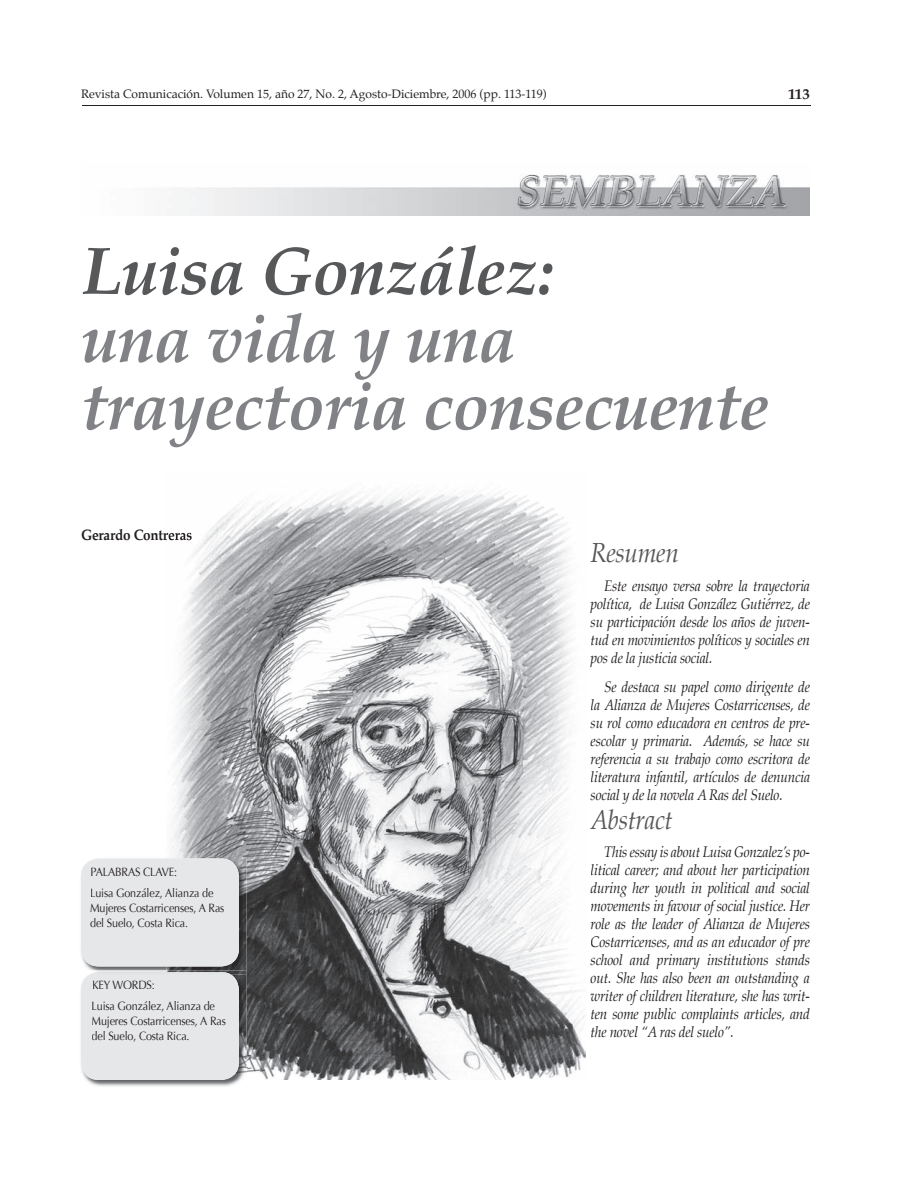
<style>
.page{position:relative;width:918px;height:1188px;background:#fff}
.page>*{position:absolute;margin:0;border:0;box-sizing:border-box;transform-origin:0 0}
.t1{font:italic 700 67.5px/67.5px "Palatino";letter-spacing:-.015em;color:#808285}
.t2{font:italic 700 67.5px "Palatino";letter-spacing:-.015em;color:#57585a}
.t3{font:italic 27px "Palatino";letter-spacing:-.015em;color:#57585a;scale:.9 1}
.t4{font:italic 15px/18px "Palatino";letter-spacing:-.015em;color:#231f20;text-align:justify;scale:.9 1}
.t5{font:700 15px "Palatino";letter-spacing:-.015em;color:#231f20;scale:.9 1}
.t6{font:700 15px "Palatino";letter-spacing:-.015em;color:#231f20}
.t7{font:12px/15px "Optima";letter-spacing:-.015em;color:#231f20;scale:.9 1}
.t8{font:12px "Palatino";color:#231f20}
</style>
<div class="page">
<hr style="left:82px;top:105px;width:729px;height:1px;background:#231f20">
<img style="left:170px;top:491px;width:416px;height:589px">
<img style="left:166px;top:529px;width:26px;height:11px">
<img style="left:173px;top:174px;width:637px;height:42px">
<img style="left:518px;top:176px;width:259px;height:30px">
<img style="left:81px;top:977px;width:159px;height:109px">
<img style="left:166px;top:857px;width:81px;height:223px">
<div style="left:81px;top:972px;width:158px;height:108px;background:#e6e7e9;border-radius:18px"></div>
<img style="left:81px;top:866px;width:85px;height:106px">
<img style="left:166px;top:970px;width:81px;height:4px">
<img style="left:91px;top:972px;width:140px;height:2px">
<div style="left:81px;top:858px;width:158px;height:108px;background:#e6e7e9;border-radius:18px"></div>
<p class="t8" style="left:81px;top:86px;width:467px">Revista Comunicación. Volumen 15, año 27, No. 2, Agosto-Diciembre, 2006 (pp. 113-119)</p>
<p class="t6" style="left:788px;top:85px;width:23px">113</p>
<h1 class="t2" style="left:81px;top:230px;width:475px">Luisa González:</h1>
<h1 class="t1" style="left:81px;top:312px;width:690px">una vida y una trayectoria consecuente</h1>
<p class="t5" style="left:81px;top:526px;width:125px">Gerardo Contreras</p>
<p class="t7" style="left:91px;top:865px;width:98px">PALABRAS CLAVE:</p>
<p class="t7" style="left:90px;top:885px;width:151px">Luisa González, Alianza de<br>Mujeres Costarricenses, A Ras del Suelo, Costa Rica.</p>
<p class="t7" style="left:92px;top:977px;width:71px">KEY WORDS:</p>
<p class="t7" style="left:92px;top:999px;width:151px">Luisa González, Alianza de<br>Mujeres Costarricenses, A Ras del Suelo, Costa Rica.</p>
<h2 class="t3" style="left:591px;top:537px;width:100px">Resumen</h2>
<p class="t4" style="left:591px;top:578px;width:245px;text-indent:14px">Este ensayo versa sobre la trayectoria política, de Luisa González Gutiérrez, de su participación desde los años de juven&shy;tud en movimientos políticos y sociales en pos de la justicia social.</p>
<p class="t4" style="left:591px;top:679px;width:245px;text-indent:14px">Se destaca su papel como dirigente de la Alianza de Mujeres Costarricenses, de su rol como educadora en centros de pre&shy;escolar y primaria. Además, se hace su referencia a su trabajo como escritora de literatura infantil, artículos de denuncia social y de la novela A Ras del Suelo.</p>
<h2 class="t3" style="left:591px;top:803px;width:93px">Abstract</h2>
<p class="t4" style="left:591px;top:845px;width:245px;text-indent:14px">This essay is about Luisa Gonzalez’s po&shy;litical career; and about her participation during her youth in political and social movements in favour of social justice. Her role as the leader of Alianza de Mujeres Costarricenses, and as an educador of pre school and primary institutions stands out. She has also been an outstanding a writer of children literature, she has writ&shy;ten some public complaints articles, and the novel “A ras del suelo”.</p>
</div>
